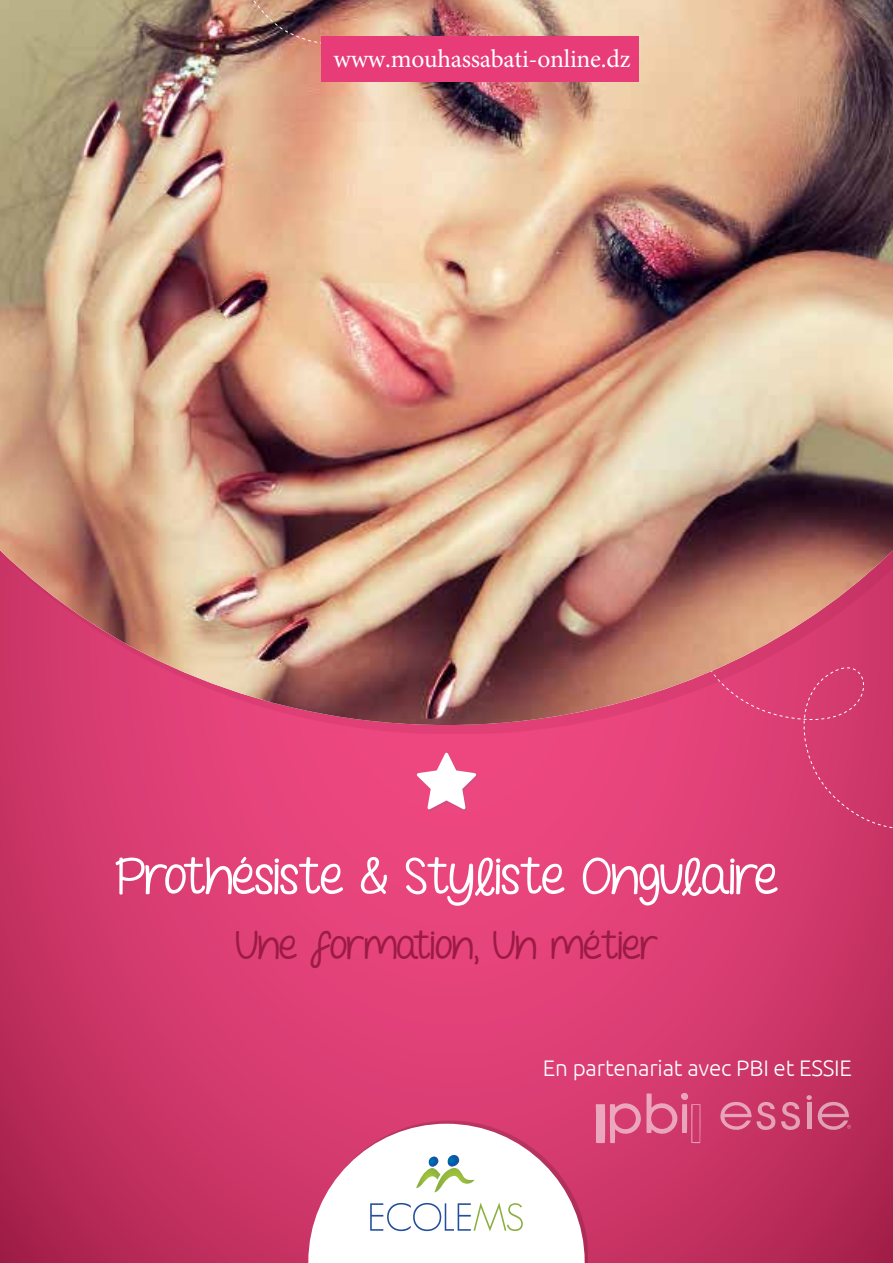
<style>
.page{position:relative;width:893px;height:1263px;background:#fff}
.page>*{position:absolute;margin:0;border:0;box-sizing:border-box;transform-origin:0 0}
.t1{font:54px "Follow You Intothe World";letter-spacing:-.01em;color:#fff}
.t2{font:42px "Follow You Intothe World";letter-spacing:-.01em;color:#9c1b45}
.t3{font:25.5px "Minion Pro";letter-spacing:-.01em;color:#fff}
.t4{font:300 22.5px "Ubuntu";letter-spacing:-.01em;color:#fff}
</style>
<div class="page">
<svg style="left:0;top:734px;width:893px;height:529px;background:#d43a6d"></svg>
<svg style="left:704px;top:734px;width:189px;height:128px;background:#d63c70"></svg>
<img style="left:0;top:0;width:893px;height:725px">
<div style="left:311px;top:1121px;width:277px;height:142px;background:#000;opacity:.15"></div>
<svg style="left:308px;top:1124px;width:277px;height:139px"></svg>
<div style="left:418px;top:754px;width:60px;height:57px;background:#15839b;opacity:.15"></div>
<img style="left:238px;top:0;width:97px;height:45px">
<hr style="left:807px;top:1102px;width:4px;height:27px;background:#e3a1b6">
<svg style="left:720px;top:1096px;width:80px;height:35px;background:#d0547d"></svg>
<svg style="left:806px;top:1095px;width:6px;height:5px"></svg>
<svg style="left:818px;top:1096px;width:33px;height:35px"></svg>
<div style="left:596px;top:1104px;width:9px;height:39px;background:#eca7be"></div>
<svg style="left:610px;top:1091px;width:91px;height:52px;background:#d85681"></svg>
<div style="left:321px;top:36px;width:317px;height:46px;background:#e83c79"></div>
<svg style="left:417px;top:752px;width:59px;height:57px;background:#dd4a81"></svg>
<p class="t3" style="left:333px;top:41px;width:298px">www.mouhassabati-online.dz</p>
<p class="t1" style="left:115px;top:849px;width:664px">Prothésiste &amp; Styliste Ongulaire</p>
<p class="t2" style="left:235px;top:924px;width:424px">Une formation, Un métier</p>
<p class="t4" style="left:543px;top:1055px;width:311px">En partenariat avec PBI et ESSIE</p>
</div>
